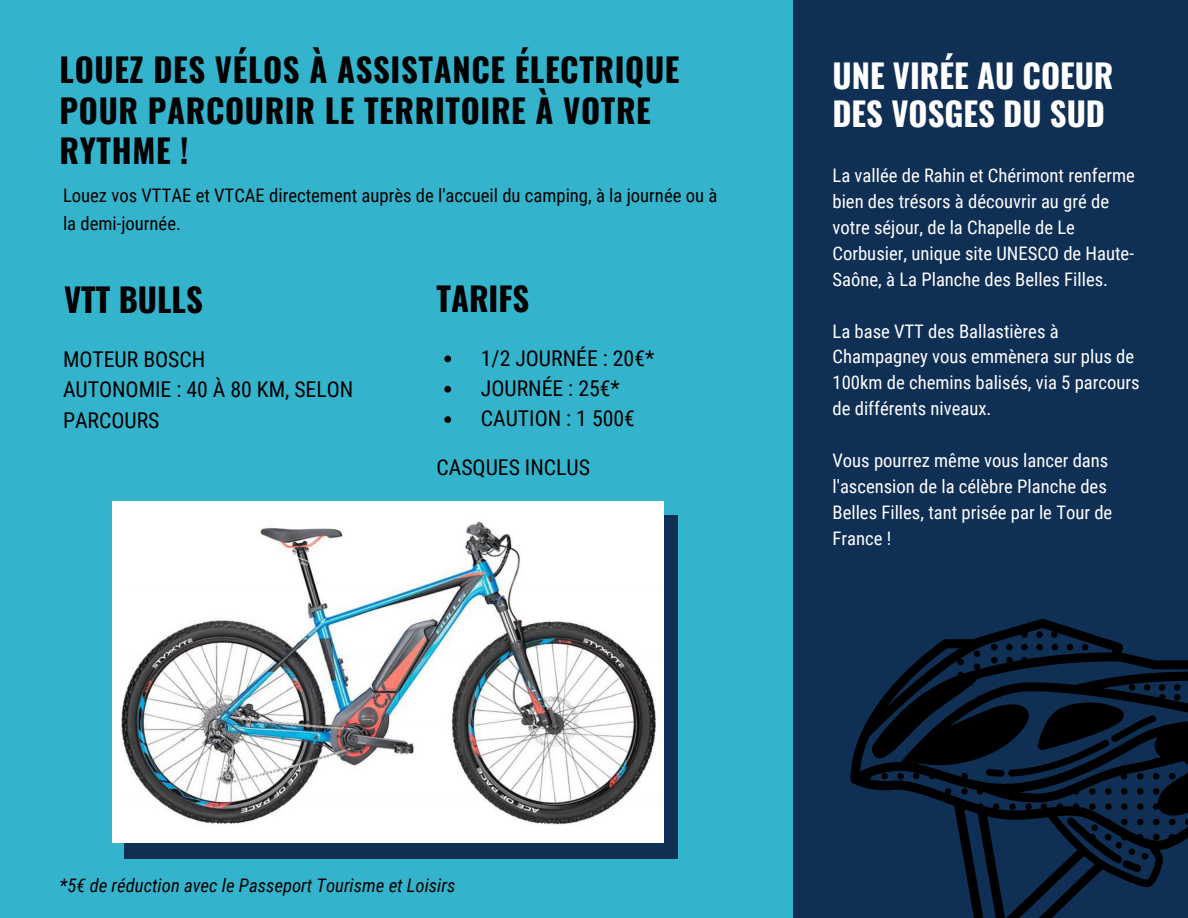
<style>
.page{position:relative;width:1188px;height:918px;background:#34b4cc}
.page>*{position:absolute;margin:0;border:0;box-sizing:border-box;transform-origin:0 0}
.t1{font:700 32.7px/40.5px "Oswald";letter-spacing:.02em;color:#000}
.t2{font:700 32.7px/38.2px "Oswald";color:#fff}
.t3{font:700 32.7px "Oswald";color:#000}
.t4{font:21.75px/30.3px "Roboto Condensed";color:#000}
.t5{font:18.75px/25.8px "Roboto Condensed";color:#fff}
.t6{font:18.75px/28.2px "Roboto Condensed";color:#000}
.t7{font:italic 18.75px "Roboto Condensed";color:#000}
</style>
<div class="page">
<div style="left:793px;top:0;width:395px;height:918px;background:#102f55"></div>
<svg style="left:851px;top:619px;width:337px;height:299px"></svg>
<svg style="left:1159px;top:684px;width:6px;height:7px"></svg>
<svg style="left:1174px;top:684px;width:7px;height:17px"></svg>
<svg style="left:1144px;top:684px;width:6px;height:7px"></svg>
<svg style="left:1129px;top:684px;width:6px;height:7px"></svg>
<svg style="left:444px;top:356px;width:7px;height:6px"></svg>
<svg style="left:444px;top:386px;width:7px;height:7px"></svg>
<svg style="left:444px;top:416px;width:7px;height:7px"></svg>
<div style="left:124px;top:515px;width:553px;height:343px;background:#102f55"></div>
<img style="left:112px;top:502px;width:552px;height:341px">
<h1 class="t1" style="left:60px;top:48px;width:621px">LOUEZ DES VÉLOS À ASSISTANCE ÉLECTRIQUE<br>POUR PARCOURIR LE TERRITOIRE À VOTRE<br>RYTHME !</h1>
<p class="t6" style="left:63px;top:182px;width:656px">Louez vos VTTAE et VTCAE directement auprès de l'accueil du camping, à la journée ou à la demi-journée.</p>
<h1 class="t3" style="left:64px;top:274px;width:140px">VTT BULLS</h1>
<h1 class="t1" style="left:436px;top:277px;width:94px">TARIFS</h1>
<p class="t4" style="left:481px;top:343px;width:175px">1/2 JOURNÉE : 20€*<br>JOURNÉE : 25€*<br>CAUTION : 1 500€</p>
<p class="t4" style="left:436px;top:452px;width:155px">CASQUES INCLUS</p>
<p class="t4" style="left:63px;top:344px;width:292px">MOTEUR BOSCH<br>AUTONOMIE : 40 À 80 KM, SELON<br>PARCOURS</p>
<h1 class="t2" style="left:832px;top:55px;width:283px">UNE VIRÉE AU COEUR<br>DES VOSGES DU SUD</h1>
<p class="t5" style="left:832px;top:163px;width:304px">La vallée de Rahin et Chérimont renferme bien des trésors à découvrir au gré de votre séjour, de la Chapelle de Le Corbusier, unique site UNESCO de Haute-Saône, à La Planche des Belles Filles.</p>
<p class="t5" style="left:832px;top:318px;width:309px">La base VTT des Ballastières à<br>Champagney vous emmènera sur plus de<br>100km de chemins balisés, via 5 parcours de différents niveaux.</p>
<p class="t5" style="left:832px;top:448px;width:281px">Vous pourrez même vous lancer dans l'ascension de la célèbre Planche des<br>Belles Filles, tant prisée par le Tour de<br>France !</p>
<p class="t7" style="left:60px;top:874px;width:397px">*5€ de réduction avec le Passeport Tourisme et Loisirs</p>
</div>
